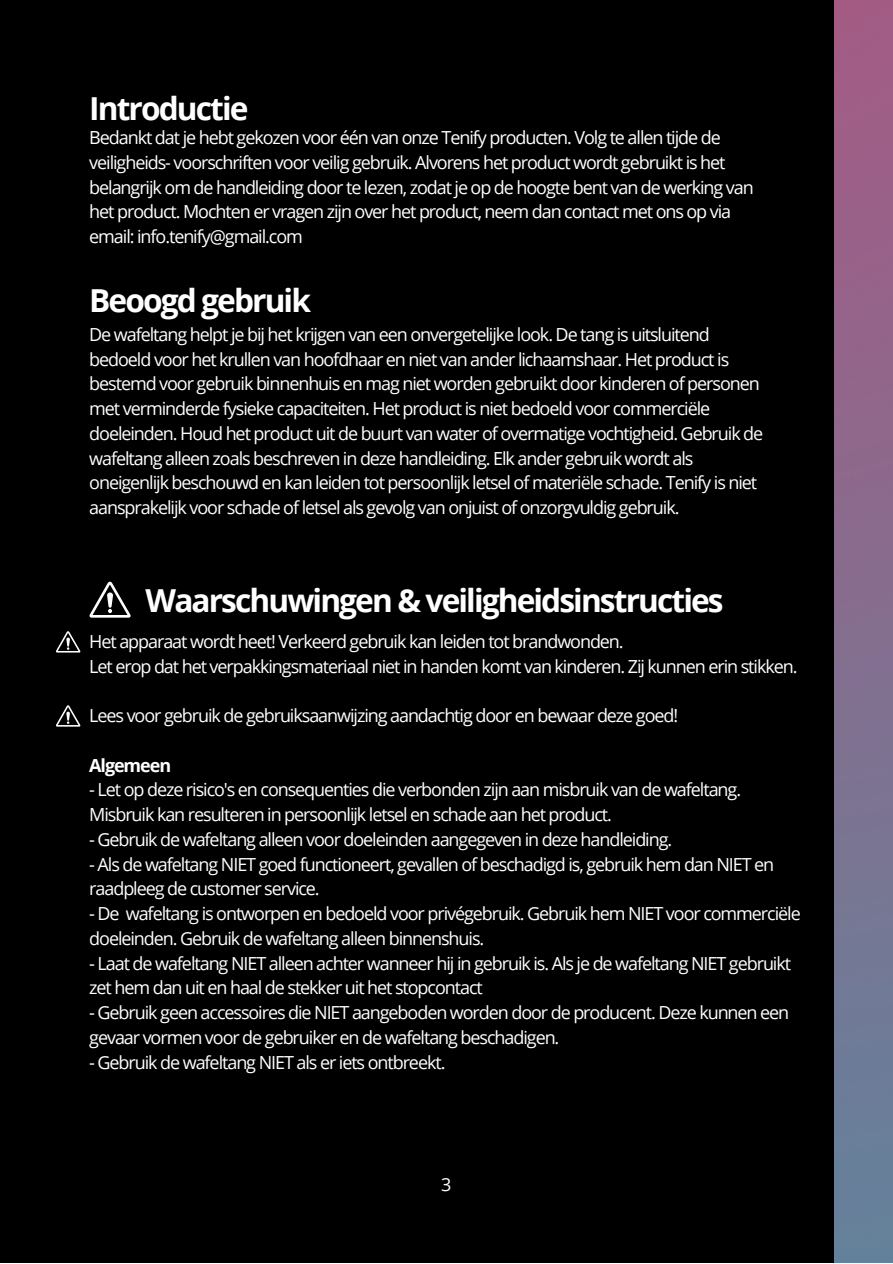
<style>
.page{position:relative;width:893px;height:1264px;background:#fff}
.page>*{position:absolute;margin:0;border:0;box-sizing:border-box;transform-origin:0 0}
.t1{font:700 31.65px "Open Sans";letter-spacing:-.06em;color:#fff}
.t2{font:18px/24.8px "Open Sans";letter-spacing:-.06em;color:#fff}
.t3{font:700 18px "Open Sans";letter-spacing:-.06em;color:#fff}
</style>
<div class="page">
<div style="left:0;top:0;width:892px;height:1262px;background:#000"></div>
<img style="left:834px;top:0;width:58px;height:1262px">
<svg style="left:89px;top:581px;width:42px;height:36px"></svg>
<svg style="left:56px;top:631px;width:24px;height:21px"></svg>
<svg style="left:56px;top:705px;width:24px;height:21px"></svg>
<h1 class="t1" style="left:89px;top:86px;width:161px">Introductie</h1>
<p class="t2" style="left:89px;top:125px;width:666px">Bedankt datje hebt gekozen voor één van onze Tenify producten. Volg te allen tijde de veiligheids- voorschriften voor veilig gebruik. Alvorens het product wordt gebruikt is het belangrijk om de handleiding door te lezen, zodatje op de hoogte bent van de werking van het product. Mochten er vragen zijn over het product, neem dan contact met ons op via email: info.tenify@gmail.com</p>
<h1 class="t1" style="left:89px;top:278px;width:223px">Beoogd gebruik</h1>
<p class="t2" style="left:89px;top:321px;width:675px">De wafeltang helpt je bij het krijgen van een onvergetelijke look. De tang is uitsluitend bedoeld voor het krullen van hoofdhaar en niet van ander lichaamshaar. Het product is bestemd voor gebruik binnenhuis en mag niet worden gebruikt door kinderen of personen met verminderde fysieke capaciteiten. Het product is niet bedoeld voor commerciële doeleinden. Houd het product uit de buurt van water of overmatige vochtigheid. Gebruik de wafeltang alleen zoals beschreven in deze handleiding. Elk ander gebruik wordt als oneigenlijk beschouwd en kan leiden tot persoonlijk letsel of materiële schade. Tenify is niet aansprakelijk voor schade of letsel als gevolg van onjuist of onzorgvuldig gebruik.</p>
<h1 class="t1" style="left:146px;top:578px;width:579px">Waarschuwingen &amp; veiligheidsinstructies</h1>
<p class="t2" style="left:89px;top:628px;width:709px">Het apparaat wordt heet! Verkeerd gebruik kan leiden tot brandwonden.<br>Let erop dat het verpakkingsmateriaal niet in handen komt van kinderen. Zij kunnen erin stikken.</p>
<p class="t2" style="left:89px;top:702px;width:590px">Lees voor gebruik de gebruiksaanwijzing aandachtig door en bewaar deze goed!</p>
<p class="t3" style="left:89px;top:752px;width:83px">Algemeen</p>
<p class="t2" style="left:89px;top:777px;width:653px">- Let op deze risico's en consequenties die verbonden zijn aan misbruik van de wafeltang.<br>Misbruik kan resulteren in persoonlijk letsel en schade aan het product.</p>
<p class="t2" style="left:89px;top:826px;width:584px">- Gebruik de wafeltang alleen voor doeleinden aangegeven in deze handleiding.</p>
<p class="t2" style="left:89px;top:851px;width:686px">- Als de wafeltang NIET goed functioneert, gevallen of beschadigd is, gebruik hem dan NIET en raadpleeg de customer service.</p>
<p class="t2" style="left:89px;top:900px;width:713px">- De wafeltang is ontworpen en bedoeld voor privégebruik. Gebruik hem NIET voor commerciële doeleinden. Gebruik de wafeltang alleen binnenshuis.</p>
<p class="t2" style="left:89px;top:950px;width:703px">- Laat de wafeltang NIET alleen achter wanneer hij in gebruik is. Als je de wafeltang NIET gebruikt zet hem dan uit en haal de stekker uit het stopcontact</p>
<p class="t2" style="left:89px;top:999px;width:701px">- Gebruik geen accessoires die NIET aangeboden worden door de producent. Deze kunnen een gevaar vormen voor de gebruiker en de wafeltang beschadigen.</p>
<p class="t2" style="left:89px;top:1049px;width:357px">- Gebruik de wafeltang NIET als er iets ontbreekt.</p>
<p class="t2" style="left:441px;top:1171px;width:12px">3</p>
</div>
